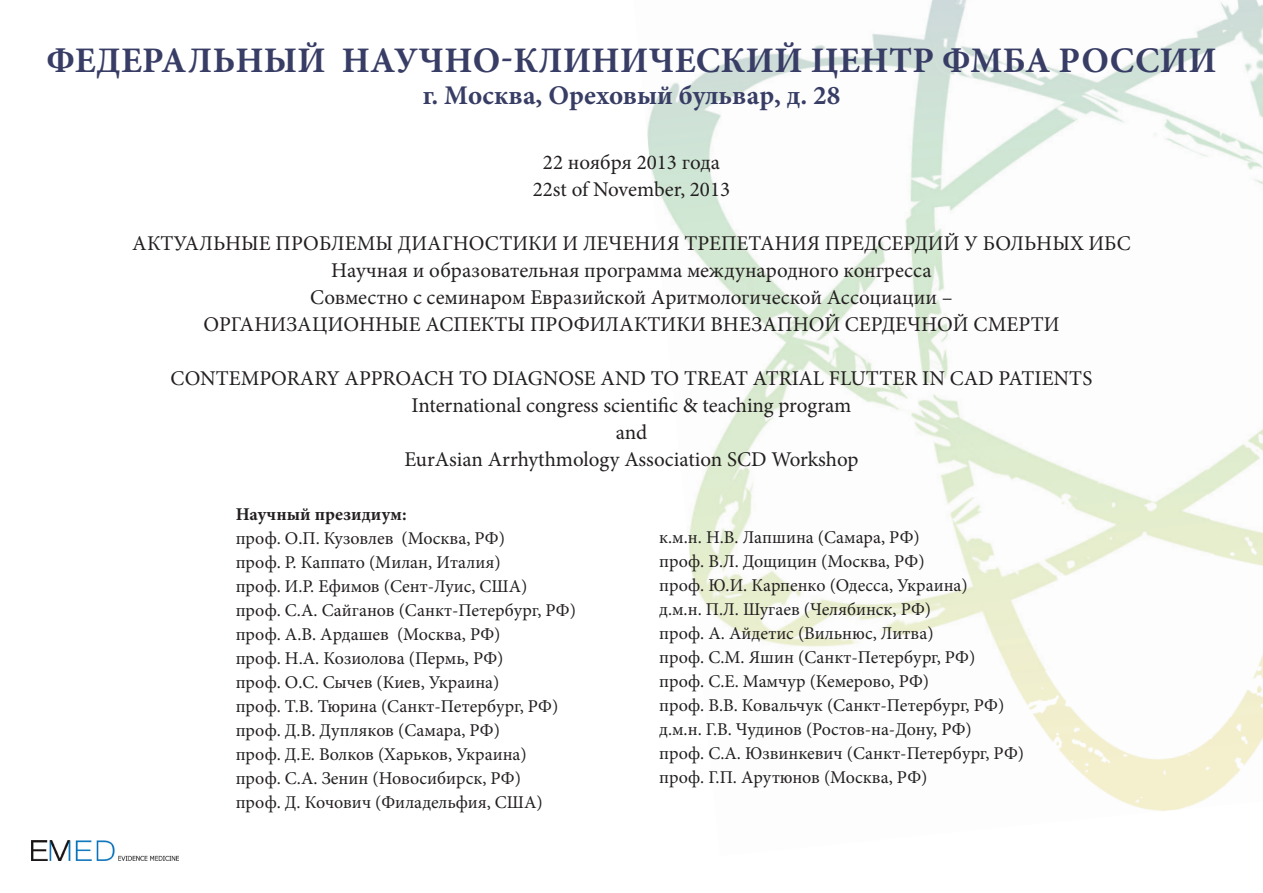
<style>
.page{position:relative;width:1263px;height:893px;background:#fff}
.page>*{position:absolute;margin:0;border:0;box-sizing:border-box;transform-origin:0 0}
.t1{font:700 36px "Minion Pro";letter-spacing:.01em;color:#383d65}
.t2{font:700 27px "Minion Pro";color:#383d65}
.t3{font:21px "Minion Pro";color:#231f20}
.t4{font:18px "Minion Pro";color:#231f20}
.t5{font:700 18px "Minion Pro";color:#231f20}
</style>
<div class="page">
<img style="left:647px;top:0;width:566px;height:652px">
<img style="left:1158px;top:0;width:105px;height:552px">
<img style="left:1213px;top:546px;width:50px;height:220px">
<img style="left:1000px;top:652px;width:240px;height:159px">
<img style="left:32px;top:840px;width:147px;height:20px">
<p class="t1" style="left:46px;top:35px;width:1172px">ФЕДЕРАЛЬНЫЙ НАУЧНО-КЛИНИЧЕСКИЙ ЦЕНТР ФМБА РОССИИ</p>
<p class="t2" style="left:423px;top:76px;width:419px">г. Москва, Ореховый бульвар, д. 28</p>
<p class="t3" style="left:543px;top:148px;width:179px">22 ноября 2013 года</p>
<p class="t3" style="left:533px;top:175px;width:199px">22st of November, 2013</p>
<p class="t3" style="left:132px;top:229px;width:1000px">АКТУАЛЬНЫЕ ПРОБЛЕМЫ ДИАГНОСТИКИ И ЛЕЧЕНИЯ ТРЕПЕТАНИЯ ПРЕДСЕРДИЙ У БОЛЬНЫХ ИБС</p>
<p class="t3" style="left:331px;top:256px;width:602px">Научная и образовательная программа международного конгресса</p>
<p class="t3" style="left:310px;top:283px;width:644px">Совместно с семинаром Евразийской Аритмологической Ассоциации –</p>
<p class="t3" style="left:203px;top:310px;width:858px">ОРГАНИЗАЦИОННЫЕ АСПЕКТЫ ПРОФИЛАКТИКИ ВНЕЗАПНОЙ СЕРДЕЧНОЙ СМЕРТИ</p>
<p class="t3" style="left:171px;top:364px;width:923px">CONTEMPORARY APPROACH TO DIAGNOSE AND TO TREAT ATRIAL FLUTTER IN CAD PATIENTS</p>
<p class="t3" style="left:411px;top:391px;width:441px">International congress scientific &amp; teaching program</p>
<p class="t3" style="left:616px;top:418px;width:33px">and</p>
<p class="t3" style="left:404px;top:445px;width:455px">EurAsian Arrhythmology Association SCD Workshop</p>
<p class="t5" style="left:236px;top:502px;width:172px">Научный президиум:</p>
<p class="t4" style="left:236px;top:527px;width:271px">проф. О.П. Кузовлев (Москва, РФ)</p>
<p class="t4" style="left:236px;top:551px;width:266px">проф. Р. Каппато (Милан, Италия)</p>
<p class="t4" style="left:236px;top:575px;width:293px">проф. И.Р. Ефимов (Сент-Луис, США)</p>
<p class="t4" style="left:236px;top:599px;width:342px">проф. С.А. Сайганов (Санкт-Петербург, РФ)</p>
<p class="t4" style="left:236px;top:623px;width:266px">проф. А.В. Ардашев (Москва, РФ)</p>
<p class="t4" style="left:236px;top:647px;width:269px">проф. Н.А. Козиолова (Пермь, РФ)</p>
<p class="t4" style="left:236px;top:671px;width:265px">проф. О.С. Сычев (Киев, Украина)</p>
<p class="t4" style="left:236px;top:695px;width:324px">проф. Т.В. Тюрина (Санкт-Петербург, РФ)</p>
<p class="t4" style="left:236px;top:719px;width:266px">проф. Д.В. Дупляков (Самара, РФ)</p>
<p class="t4" style="left:236px;top:743px;width:292px">проф. Д.Е. Волков (Харьков, Украина)</p>
<p class="t4" style="left:236px;top:767px;width:287px">проф. С.А. Зенин (Новосибирск, РФ)</p>
<p class="t4" style="left:236px;top:791px;width:309px">проф. Д. Кочович (Филадельфия, США)</p>
<p class="t4" style="left:659px;top:525px;width:262px">к.м.н. Н.В. Лапшина (Самара, РФ)</p>
<p class="t4" style="left:659px;top:549px;width:267px">проф. В.Л. Дощицин (Москва, РФ)</p>
<p class="t4" style="left:659px;top:573px;width:310px">проф. Ю.И. Карпенко (Одесса, Украина)</p>
<p class="t4" style="left:659px;top:597px;width:273px">д.м.н. П.Л. Шугаев (Челябинск, РФ)</p>
<p class="t4" style="left:659px;top:621px;width:276px">проф. А. Айдетис (Вильнюс, Литва)</p>
<p class="t4" style="left:659px;top:645px;width:318px">проф. С.М. Яшин (Санкт-Петербург, РФ)</p>
<p class="t4" style="left:659px;top:669px;width:271px">проф. С.Е. Мамчур (Кемерово, РФ)</p>
<p class="t4" style="left:659px;top:693px;width:347px">проф. В.В. Ковальчук (Санкт-Петербург, РФ)</p>
<p class="t4" style="left:659px;top:717px;width:314px">д.м.н. Г.В. Чудинов (Ростов-на-Дону, РФ)</p>
<p class="t4" style="left:659px;top:741px;width:366px">проф. С.А. Юзвинкевич (Санкт-Петербург, РФ)</p>
<p class="t4" style="left:659px;top:765px;width:270px">проф. Г.П. Арутюнов (Москва, РФ)</p>
</div>
